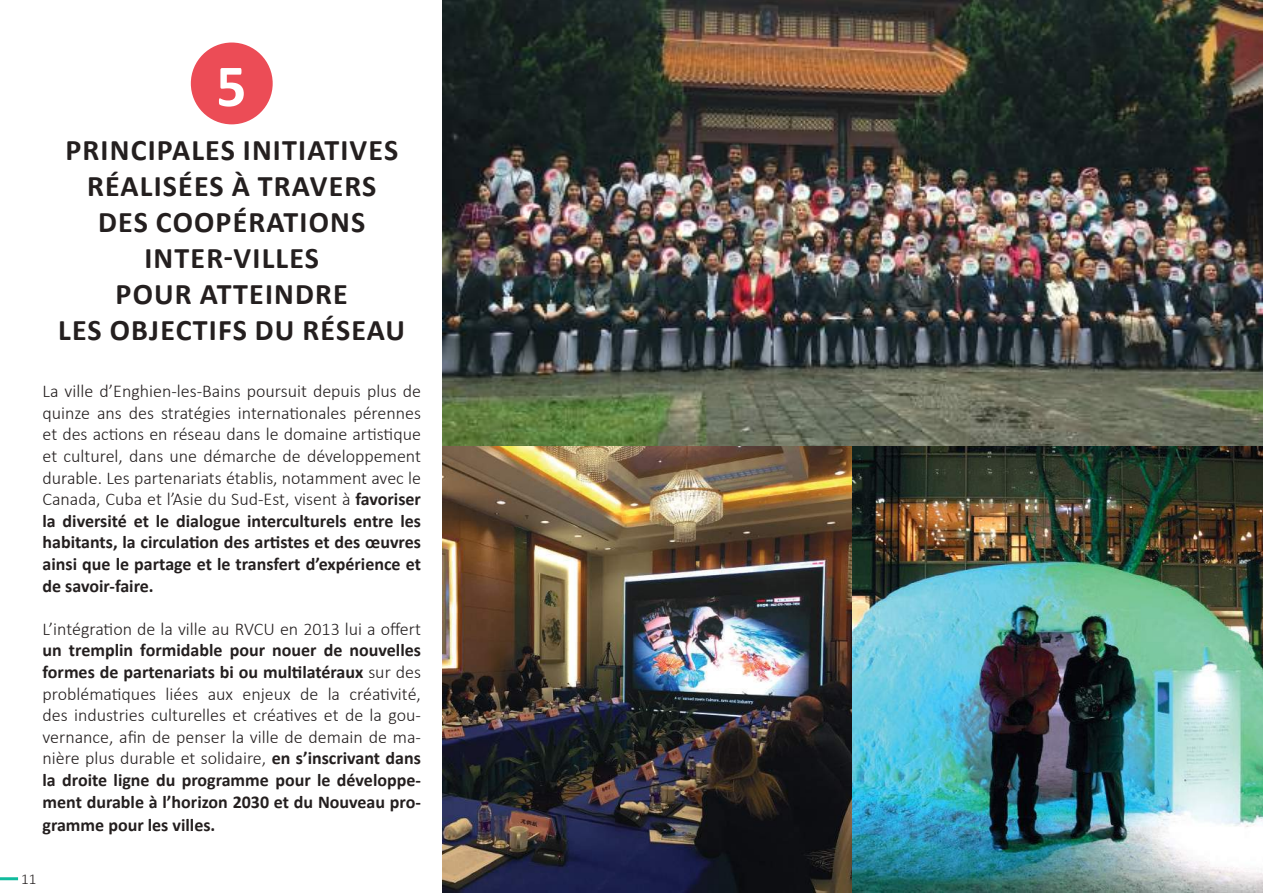
<style>
.page{position:relative;width:1263px;height:893px;background:#fff}
.page>*{position:absolute;margin:0;border:0;box-sizing:border-box;transform-origin:0 0}
.t1{font:700 60px "Calibri";color:#fff}
.t2{font:700 30px/36px "Calibri";letter-spacing:.04em;color:#241f1f;text-align:center}
.t3{font:300 18px/21.6px "Calibri";color:#241f1f;text-align:justify}
.t4{font:700 18px/21.6px "Calibri";color:#241f1f;text-align:justify}
.t5{font:300 15px "Calibri";color:#241f1f}
.s1{font-weight:700}
.s2{font-weight:300}
</style>
<div class="page">
<hr style="left:0;top:877px;width:18px;height:3px;background:#11bb9d">
<div style="left:191px;top:43px;width:82px;height:81px;background:#ec4c56;border-radius:50%"></div>
<img style="left:442px;top:0;width:821px;height:893px">
<h1 class="t1" style="left:216px;top:44px;width:32px">5</h1>
<h2 class="t2" style="left:58px;top:131px;width:348px">PRINCIPALES INITIATIVES<br>RÉALISÉES À TRAVERS<br>DES COOPÉRATIONS<br>INTER-VILLES<br>POUR ATTEINDRE<br>LES OBJECTIFS DU RÉSEAU</h2>
<p class="t3" style="left:43px;top:380px;width:380px">La ville d’Enghien-les-Bains poursuit depuis plus de quinze ans des stratégies internationales pérennes et des actions en réseau dans le domaine artistique et culturel, dans une démarche de développement durable. Les partenariats établis, notamment avec le Canada, Cuba et l’Asie du Sud-Est, visent à <span class="s1">favoriser la diversité et le dialogue interculturels entre les habitants, la circulation des artistes et des œuvres ainsi que le partage et le transfert d’expérience et de savoir-faire.</span></p>
<p class="t3" style="left:43px;top:618px;width:380px">L’intégration de la ville au RVCU en 2013 lui a offert</p>
<p class="t4" style="left:43px;top:639px;width:380px">un tremplin formidable pour nouer de nouvelles formes de partenariats bi ou multilatéraux <span class="s2">sur des problématiques liées aux enjeux de la créativité, des industries culturelles et créatives et de la gou&shy;vernance, afin de penser la ville de demain de ma&shy;nière plus durable et solidaire,</span> en s’inscrivant dans la droite ligne du programme pour le développe&shy;ment durable à l’horizon 2030 et du Nouveau pro-</p>
<p class="t4" style="left:43px;top:814px;width:174px">gramme pour les villes.</p>
<p class="t5" style="left:21px;top:870px;width:17px">11</p>
</div>
